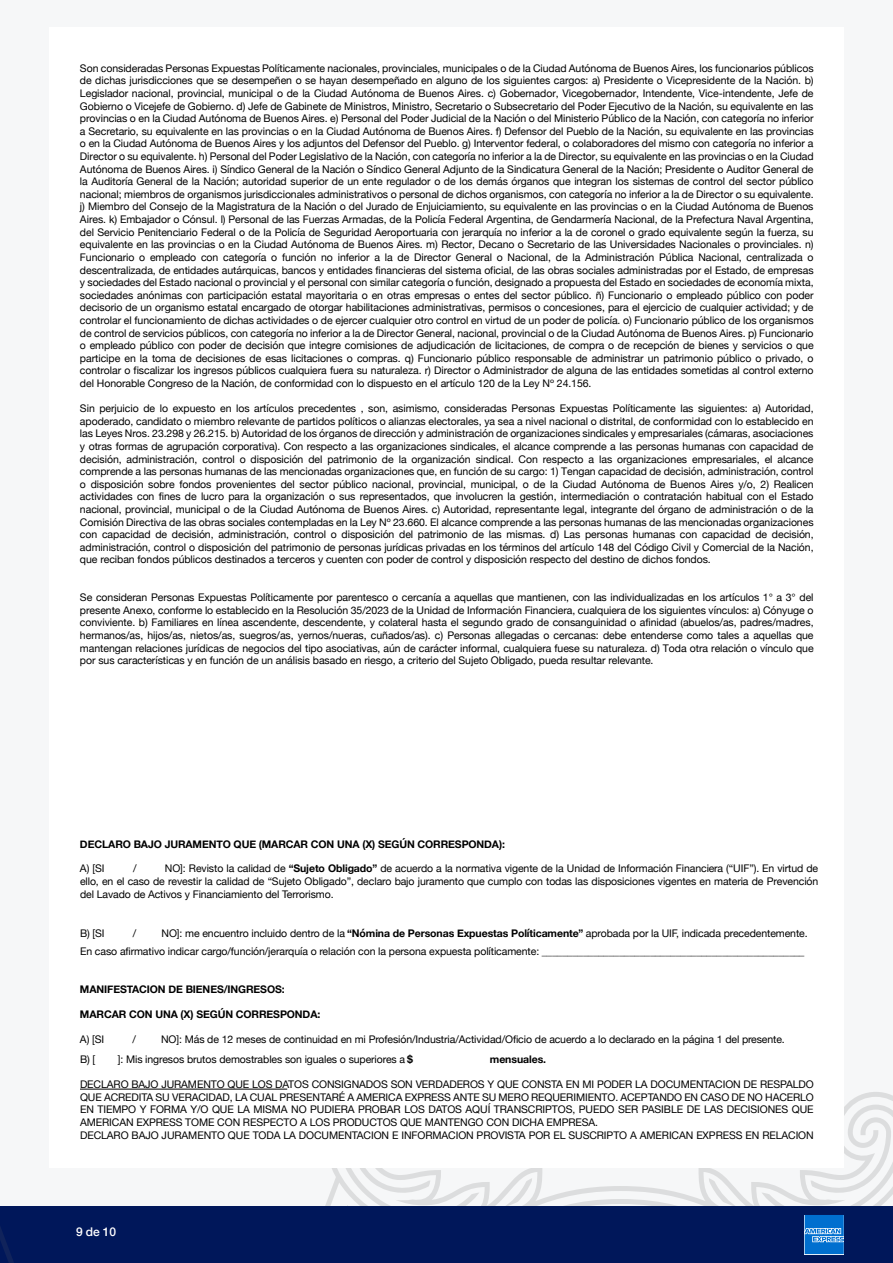
<style>
.page{position:relative;width:893px;height:1263px;background:#f6f7f8}
.page>*{position:absolute;margin:0;border:0;box-sizing:border-box;transform-origin:0 0}
.t1{font:500 12px "Helvetica Neue";color:#fff}
.t2{font:10.5px/12.6px "Helvetica Neue";letter-spacing:-.01em;color:#000;text-align:justify}
.t3{font:700 10.5px "Helvetica Neue";letter-spacing:-.01em;color:#000}
.s1{font-weight:700}
</style>
<div class="page">
<div style="left:49px;top:27px;width:795px;height:1140px;background:#fff"></div>
<div style="left:0;top:1206px;width:893px;height:57px;background:#00175a"></div>
<svg style="left:325px;top:1104px;width:568px;height:151px"></svg>
<hr style="left:80px;top:1089px;width:207px;height:1px;background:#000">
<svg style="left:0;top:1227px;width:14px;height:36px"></svg>
<p class="t2" style="left:80px;top:62px;width:735px">Son consideradas Personas Expuestas Políticamente nacionales, provinciales, municipales o de la Ciudad Autónoma de Buenos Aires, los funcionarios públicos de dichas jurisdicciones que se desempeñen o se hayan desempeñado en alguno de los siguientes cargos: a) Presidente o Vicepresidente de la Nación. b)<br>Legislador nacional, provincial, municipal o de la Ciudad Autónoma de Buenos Aires. c) Gobernador, Vicegobernador, Intendente, Vice-intendente, Jefe de Gobierno o Vicejefe de Gobierno. d) Jefe de Gabinete de Ministros, Ministro, Secretario o Subsecretario del Poder Ejecutivo de la Nación, su equivalente en las provincias o en la Ciudad Autónoma de Buenos Aires. e) Personal del Poder Judicial de la Nación o del Ministerio Público de la Nación, con categoría no inferior a Secretario, su equivalente en las provincias o en la Ciudad Autónoma de Buenos Aires. f) Defensor del Pueblo de la Nación, su equivalente en las provincias o en la Ciudad Autónoma de Buenos Aires y los adjuntos del Defensor del Pueblo. g) Interventor federal, o colaboradores del mismo con categoría no inferior a Director o su equivalente. h) Personal del Poder Legislativo de la Nación, con categoría no inferior a la de Director, su equivalente en las provincias o en la Ciudad Autónoma de Buenos Aires. i) Síndico General de la Nación o Síndico General Adjunto de la Sindicatura General de la Nación; Presidente o Auditor General de la Auditoría General de la Nación; autoridad superior de un ente regulador o de los demás órganos que integran los sistemas de control del sector público nacional; miembros de organismos jurisdiccionales administrativos o personal de dichos organismos, con categoría no inferior a la de Director o su equivalente. j) Miembro del Consejo de la Magistratura de la Nación o del Jurado de Enjuiciamiento, su equivalente en las provincias o en la Ciudad Autónoma de Buenos Aires. k) Embajador o Cónsul. l) Personal de las Fuerzas Armadas, de la Policía Federal Argentina, de Gendarmería Nacional, de la Prefectura Naval Argentina, del Servicio Penitenciario Federal o de la Policía de Seguridad Aeroportuaria con jerarquía no inferior a la de coronel o grado equivalente según la fuerza, su equivalente en las provincias o en la Ciudad Autónoma de Buenos Aires. m) Rector, Decano o Secretario de las Universidades Nacionales o provinciales. n)<br>Funcionario o empleado con categoría o función no inferior a la de Director General o Nacional, de la Administración Pública Nacional, centralizada o descentralizada, de entidades autárquicas, bancos y entidades financieras del sistema oficial, de las obras sociales administradas por el Estado, de empresas y sociedades del Estado nacional o provincial y el personal con similar categoría o función, designado a propuesta del Estado en sociedades de economía mixta, sociedades anónimas con participación estatal mayoritaria o en otras empresas o entes del sector público. ñ) Funcionario o empleado público con poder decisorio de un organismo estatal encargado de otorgar habilitaciones administrativas, permisos o concesiones, para el ejercicio de cualquier actividad; y de controlar el funcionamiento de dichas actividades o de ejercer cualquier otro control en virtud de un poder de policía. o) Funcionario público de los organismos de control de servicios públicos, con categoría no inferior a la de Director General, nacional, provincial o de la Ciudad Autónoma de Buenos Aires. p) Funcionario o empleado público con poder de decisión que integre comisiones de adjudicación de licitaciones, de compra o de recepción de bienes y servicios o que participe en la toma de decisiones de esas licitaciones o compras. q) Funcionario público responsable de administrar un patrimonio público o privado, o controlar o fiscalizar los ingresos públicos cualquiera fuera su naturaleza. r) Director o Administrador de alguna de las entidades sometidas al control externo del Honorable Congreso de la Nación, de conformidad con lo dispuesto en el artículo 120 de la Ley Nº 24.156.</p>
<p class="t2" style="left:80px;top:403px;width:735px">Sin perjuicio de lo expuesto en los artículos precedentes , son, asimismo, consideradas Personas Expuestas Políticamente las siguientes: a) Autoridad, apoderado, candidato o miembro relevante de partidos políticos o alianzas electorales, ya sea a nivel nacional o distrital, de conformidad con lo establecido en las Leyes Nros. 23.298 y 26.215. b) Autoridad de los órganos de dirección y administración de organizaciones sindicales y empresariales (cámaras, asociaciones y otras formas de agrupación corporativa). Con respecto a las organizaciones sindicales, el alcance comprende a las personas humanas con capacidad de decisión, administración, control o disposición del patrimonio de la organización sindical. Con respecto a las organizaciones empresariales, el alcance comprende a las personas humanas de las mencionadas organizaciones que, en función de su cargo: 1) Tengan capacidad de decisión, administración, control o disposición sobre fondos provenientes del sector público nacional, provincial, municipal, o de la Ciudad Autónoma de Buenos Aires y/o, 2) Realicen actividades con fines de lucro para la organización o sus representados, que involucren la gestión, intermediación o contratación habitual con el Estado nacional, provincial, municipal o de la Ciudad Autónoma de Buenos Aires. c) Autoridad, representante legal, integrante del órgano de administración o de la Comisión Directiva de las obras sociales contempladas en la Ley Nº 23.660. El alcance comprende a las personas humanas de las mencionadas organizaciones con capacidad de decisión, administración, control o disposición del patrimonio de las mismas. d) Las personas humanas con capacidad de decisión, administración, control o disposición del patrimonio de personas jurídicas privadas en los términos del artículo 148 del Código Civil y Comercial de la Nación, que reciban fondos públicos destinados a terceros y cuenten con poder de control y disposición respecto del destino de dichos fondos.</p>
<p class="t2" style="left:80px;top:592px;width:735px">Se consideran Personas Expuestas Políticamente por parentesco o cercanía a aquellas que mantienen, con las individualizadas en los artículos 1° a 3° del presente Anexo, conforme lo establecido en la Resolución 35/2023 de la Unidad de Información Financiera, cualquiera de los siguientes vínculos: a) Cónyuge o conviviente. b) Familiares en línea ascendente, descendente, y colateral hasta el segundo grado de consanguinidad o afinidad (abuelos/as, padres/madres, hermanos/as, hijos/as, nietos/as, suegros/as, yernos/nueras, cuñados/as). c) Personas allegadas o cercanas: debe entenderse como tales a aquellas que mantengan relaciones jurídicas de negocios del tipo asociativas, aún de carácter informal, cualquiera fuese su naturaleza. d) Toda otra relación o vínculo que por sus características y en función de un análisis basado en riesgo, a criterio del Sujeto Obligado, pueda resultar relevante.</p>
<p class="t3" style="left:80px;top:836px;width:426px">DECLARO BAJO JURAMENTO QUE (MARCAR CON UNA (X) SEGÚN CORRESPONDA):</p>
<p class="t2" style="left:80px;top:862px;width:26px">A) [SI</p>
<p class="t2" style="left:133px;top:862px;width:5px">/</p>
<p class="t2" style="left:80px;top:862px;width:740px;line-height:13.2px;text-indent:85px">NO]: Revisto la calidad de <span class="s1">“Sujeto Obligado”</span> de acuerdo a la normativa vigente de la Unidad de Información Financiera (“UIF”). En virtud de ello, en el caso de revestir la calidad de “Sujeto Obligado”, declaro bajo juramento que cumplo con todas las disposiciones vigentes en materia de Prevención del Lavado de Activos y Financiamiento del Terrorismo.</p>
<p class="t2" style="left:80px;top:928px;width:26px">B) [SI</p>
<p class="t2" style="left:133px;top:928px;width:5px">/</p>
<p class="t2" style="left:80px;top:925px;width:729px;line-height:18px;text-align:right">NO]: me encuentro incluido dentro de la <span class="s1">“Nómina de Personas Expuestas Políticamente”</span> aprobada por la UIF, indicada precedentemente.<br>En caso afirmativo indicar cargo/función/jerarquía o relación con la persona expuesta políticamente: ___________________________________________________</p>
<p class="t3" style="left:80px;top:981px;width:206px">MANIFESTACION DE BIENES/INGRESOS:</p>
<p class="t3" style="left:80px;top:1006px;width:242px">MARCAR CON UNA (X) SEGÚN CORRESPONDA:</p>
<p class="t2" style="left:80px;top:1034px;width:26px">A) [SI</p>
<p class="t2" style="left:132px;top:1034px;width:5px">/</p>
<p class="t2" style="left:161px;top:1034px;width:625px">NO]: Más de 12 meses de continuidad en mi Profesión/Industria/Actividad/Oficio de acuerdo a lo declarado en la página 1 del presente.</p>
<p class="t2" style="left:80px;top:1053px;width:17px">B) [</p>
<p class="t2" style="left:118px;top:1053px;width:297px">]: Mis ingresos brutos demostrables son iguales o superiores a <span class="s1">$</span></p>
<p class="t3" style="left:490px;top:1051px;width:58px">mensuales.</p>
<p class="t2" style="left:80px;top:1079px;width:735px;text-align:left">DECLARO BAJO JURAMENTO QUE LOS DATOS CONSIGNADOS SON VERDADEROS Y QUE CONSTA EN MI PODER LA DOCUMENTACION DE RESPALDO QUE ACREDITA SU VERACIDAD, LA CUAL PRESENTARÉ A AMERICA EXPRESS ANTE SU MERO REQUERIMIENTO. ACEPTANDO EN CASO DE NO HACERLO EN TIEMPO Y FORMA Y/O QUE LA MISMA NO PUDIERA PROBAR LOS DATOS AQUÍ TRANSCRIPTOS, PUEDO SER PASIBLE DE LAS DECISIONES QUE AMERICAN EXPRESS TOME CON RESPECTO A LOS PRODUCTOS QUE MANTENGO CON DICHA EMPRESA.<br>DECLARO BAJO JURAMENTO QUE TODA LA DOCUMENTACION E INFORMACION PROVISTA POR EL SUSCRIPTO A AMERICAN EXPRESS EN RELACION</p>
<p class="t1" style="left:76px;top:1222px;width:42px">9 de 10</p>
</div>
